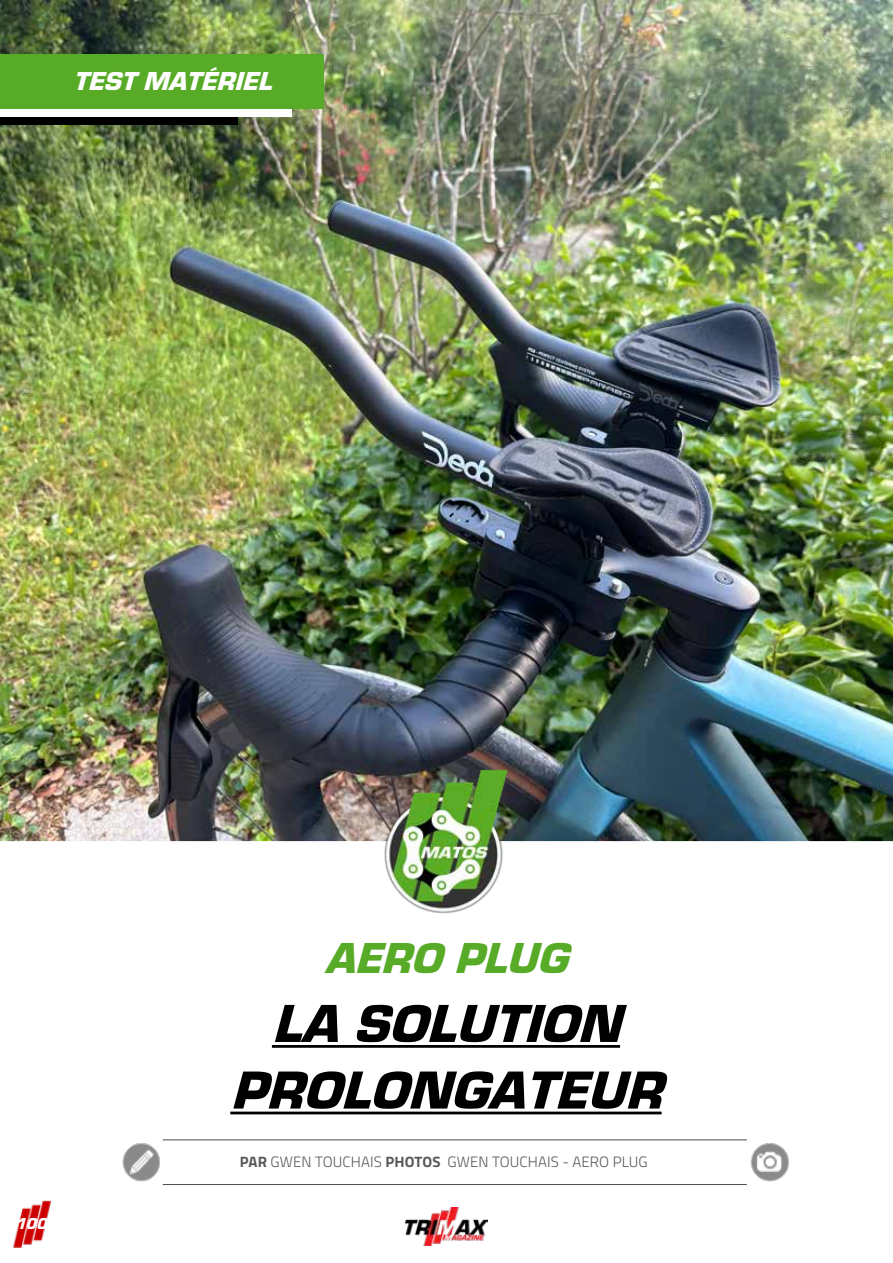
<style>
.page{position:relative;width:893px;height:1263px;background:#fff}
.page>*{position:absolute;margin:0;border:0;box-sizing:border-box;transform-origin:0 0}
.t1{font:italic 900 55.5px/66.6px "Eurostile";color:#000;text-align:center}
.t2{font:italic 900 45px "Eurostile";color:#57ab27}
.t3{font:italic 900 27px "Eurostile";color:#fff}
.t4{font:italic 900 16.5px "Eurostile";color:#fff}
.t5{font:300 15px "Titillium Web";letter-spacing:.01em;color:#58585a}
.s1{font-weight:700}
</style>
<div class="page">
<img style="left:0;top:0;width:893px;height:841px">
<div style="left:0;top:70px;width:237px;height:55px;background:#000"></div>
<div style="left:0;top:63px;width:292px;height:54px;background:#fff"></div>
<div style="left:0;top:54px;width:323px;height:55px;background:#57ab27"></div>
<img style="left:361px;top:756px;width:170px;height:158px">
<hr style="left:272px;top:1045px;width:348px;height:3px;background:#000">
<hr style="left:230px;top:1111px;width:432px;height:3px;background:#000">
<hr style="left:163px;top:1139px;width:584px;height:1px;background:#4c4c4f">
<hr style="left:163px;top:1184px;width:584px;height:1px;background:#4c4c4f">
<img style="left:750px;top:1143px;width:39px;height:39px">
<img style="left:122px;top:1140px;width:41px;height:42px">
<h3 class="t3" style="left:73px;top:67px;width:200px">TEST MATÉRIEL</h3>
<p class="t4" style="left:15px;top:1214px;width:33px">100</p>
<h2 class="t2" style="left:325px;top:934px;width:244px">AERO PLUG</h2>
<h1 class="t1" style="left:230px;top:990px;width:433px">LA SOLUTION<br>PROLONGATEUR</h1>
<p class="t5" style="left:240px;top:1151px;width:410px"><span class="s1">PAR</span> GWEN TOUCHAIS <span class="s1">PHOTOS</span> GWEN TOUCHAIS - AERO PLUG</p>
</div>
